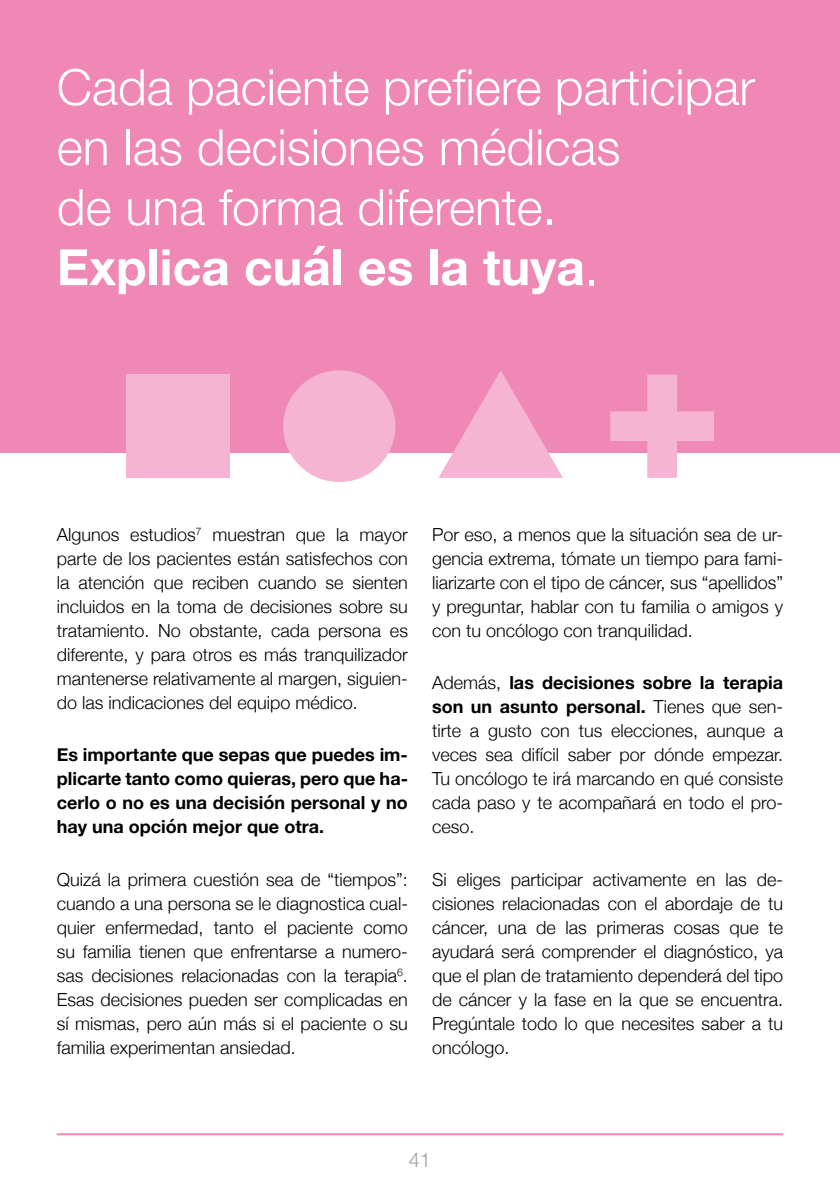
<style>
.page{position:relative;width:840px;height:1191px;background:#fff}
.page>*{position:absolute;margin:0;border:0;box-sizing:border-box;transform-origin:0 0}
.t1{font:300 50px/60px "Helvetica Neue";color:#fff}
.t2{font:300 20px "Helvetica Neue";color:#9d9d9c}
.t3{font:300 18px/24px "Helvetica Neue";color:#000;text-align:justify}
.t4{font:700 18px/24px "Helvetica Neue";color:#000;text-align:justify}
.s1{font-weight:700}
</style>
<div class="page">
<hr style="left:57px;top:1133px;width:725px;height:2px;background:#f088b6">
<div style="left:0;top:0;width:839px;height:453px;background:#f088b6"></div>
<div style="left:126px;top:374px;width:103px;height:104px;background:#f5b5d2"></div>
<svg style="left:610px;top:374px;width:103px;height:104px"></svg>
<svg style="left:438px;top:371px;width:124px;height:107px"></svg>
<div style="left:283px;top:370px;width:112px;height:112px;background:#f5b5d2;border-radius:50%"></div>
<h1 class="t1" style="left:57px;top:54px;width:699px">Cada paciente prefiere participar en las decisiones médicas<br>de una forma diferente.<br><span class="s1">Explica cuál es la tuya</span>.</h1>
<p class="t3" style="left:57px;top:521px;width:352px">Algunos estudios<sup>7</sup> muestran que la mayor parte de los pacientes están satisfechos con la atención que reciben cuando se sienten incluidos en la toma de decisiones sobre su tratamiento. No obstante, cada persona es diferente, y para otros es más tranquilizador mantenerse relativamente al margen, siguien&shy;do las indicaciones del equipo médico.</p>
<p class="t4" style="left:57px;top:743px;width:352px">Es importante que sepas que puedes im&shy;plicarte tanto como quieras, pero que ha&shy;cerlo o no es una decisión personal y no hay una opción mejor que otra.</p>
<p class="t3" style="left:57px;top:866px;width:352px">Quizá la primera cuestión sea de “tiempos”: cuando a una persona se le diagnostica cual&shy;quier enfermedad, tanto el paciente como su familia tienen que enfrentarse a numero&shy;sas decisiones relacionadas con la terapia<sup>6</sup>.<br>Esas decisiones pueden ser complicadas en sí mismas, pero aún más si el paciente o su familia experimentan ansiedad.</p>
<p class="t3" style="left:432px;top:521px;width:352px">Por eso, a menos que la situación sea de ur&shy;gencia extrema, tómate un tiempo para fami&shy;liarizarte con el tipo de cáncer, sus “apellidos” y preguntar, hablar con tu familia o amigos y con tu oncólogo con tranquilidad.</p>
<p class="t3" style="left:432px;top:669px;width:352px">Además, <span class="s1">las decisiones sobre la terapia son un asunto personal.</span> Tienes que sen&shy;tirte a gusto con tus elecciones, aunque a veces sea difícil saber por dónde empezar.<br>Tu oncólogo te irá marcando en qué consiste cada paso y te acompañará en todo el pro&shy;ceso.</p>
<p class="t3" style="left:432px;top:866px;width:352px">Si eliges participar activamente en las de&shy;cisiones relacionadas con el abordaje de tu cáncer, una de las primeras cosas que te ayudará será comprender el diagnóstico, ya que el plan de tratamiento dependerá del tipo de cáncer y la fase en la que se encuentra.<br>Pregúntale todo lo que necesites saber a tu oncólogo.</p>
<p class="t2" style="left:408px;top:1143px;width:24px">41</p>
</div>
